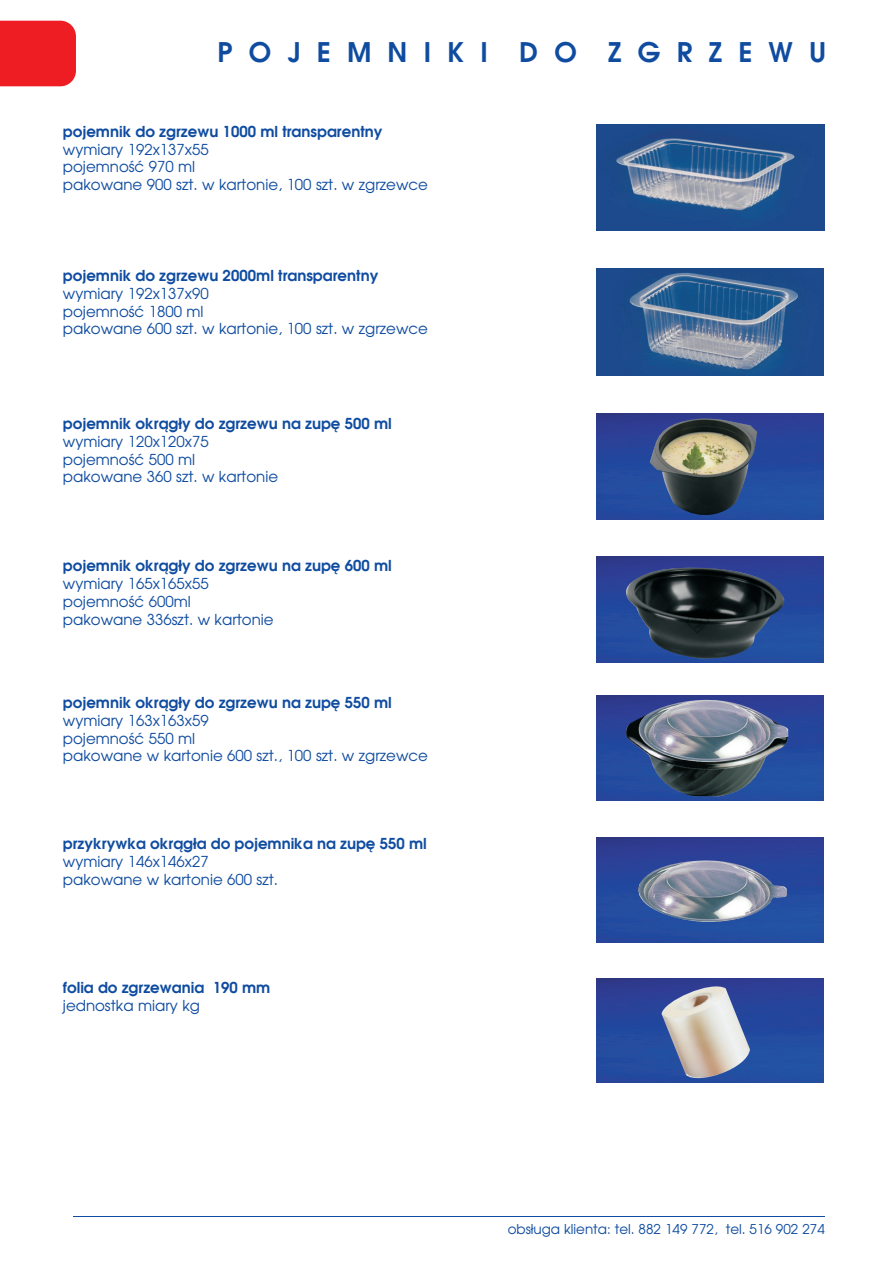
<style>
.page{position:relative;width:893px;height:1263px;background:#fff}
.page>*{position:absolute;margin:0;border:0;box-sizing:border-box;transform-origin:0 0}
.t1{font:700 26.85px "Avalon";letter-spacing:.605em;color:#0f4ca0}
.t2{font:15px/17.7px "Avalon";color:#0f4ca0}
.t3{font:700 15px "Avalon";color:#0f4ca0}
.t4{font:13.5px "Avalon";color:#0f4ca0}
</style>
<div class="page">
<img style="left:596px;top:414px;width:227px;height:106px">
<img style="left:596px;top:556px;width:227px;height:106px">
<img style="left:596px;top:695px;width:227px;height:106px">
<img style="left:596px;top:838px;width:227px;height:104px">
<img style="left:596px;top:978px;width:227px;height:105px">
<div style="left:0;top:21px;width:76px;height:65px;background:#ee1d23"></div>
<hr style="left:73px;top:1216px;width:751px;height:1px;background:#0f4ca0">
<img style="left:597px;top:125px;width:227px;height:105px">
<img style="left:621px;top:565px;width:163px;height:95px">
<img style="left:625px;top:699px;width:163px;height:97px">
<img style="left:650px;top:418px;width:107px;height:102px">
<img style="left:597px;top:269px;width:227px;height:106px">
<img style="left:662px;top:980px;width:88px;height:103px">
<img style="left:632px;top:860px;width:155px;height:63px">
<h1 class="t1" style="left:217px;top:41px;width:610px">POJEMNIKI DO ZGRZEWU</h1>
<p class="t3" style="left:63px;top:125px;width:321px">pojemnik do zgrzewu 1000 ml transparentny</p>
<p class="t2" style="left:63px;top:141px;width:366px">wymiary 192x137x55<br>pojemnoœæ 970 ml<br>pakowane 900 szt. w kartonie, 100 szt. w zgrzewce</p>
<p class="t3" style="left:63px;top:269px;width:317px">pojemnik do zgrzewu 2000ml transparentny</p>
<p class="t2" style="left:63px;top:286px;width:366px">wymiary 192x137x90<br>pojemnoœæ 1800 ml<br>pakowane 600 szt. w kartonie, 100 szt. w zgrzewce</p>
<p class="t3" style="left:63px;top:417px;width:330px">pojemnik okr¹g³y do zgrzewu na zupê 500 ml</p>
<p class="t2" style="left:63px;top:434px;width:217px">wymiary 120x120x75 pojemnoœæ 500 ml pakowane 360 szt. w kartonie</p>
<p class="t3" style="left:63px;top:559px;width:330px">pojemnik okr¹g³y do zgrzewu na zupê 600 ml</p>
<p class="t2" style="left:63px;top:576px;width:212px">wymiary 165x165x55 pojemnoœæ 600ml pakowane 336szt. w kartonie</p>
<p class="t3" style="left:63px;top:696px;width:330px">pojemnik okr¹g³y do zgrzewu na zupê 550 ml</p>
<p class="t2" style="left:63px;top:713px;width:366px">wymiary 163x163x59<br>pojemnoœæ 550 ml<br>pakowane w kartonie 600 szt., 100 szt. w zgrzewce</p>
<p class="t3" style="left:63px;top:837px;width:365px">przykrywka okr¹g³a do pojemnika na zupê 550 ml</p>
<p class="t2" style="left:63px;top:854px;width:217px">wymiary 146x146x27 pakowane w kartonie 600 szt.</p>
<p class="t3" style="left:63px;top:981px;width:209px">folia do zgrzewania 190 mm</p>
<p class="t2" style="left:63px;top:997px;width:139px">jednostka miary kg</p>
<p class="t4" style="left:508px;top:1223px;width:319px">obs³uga klienta: tel. 882 149 772, tel. 516 902 274</p>
</div>
